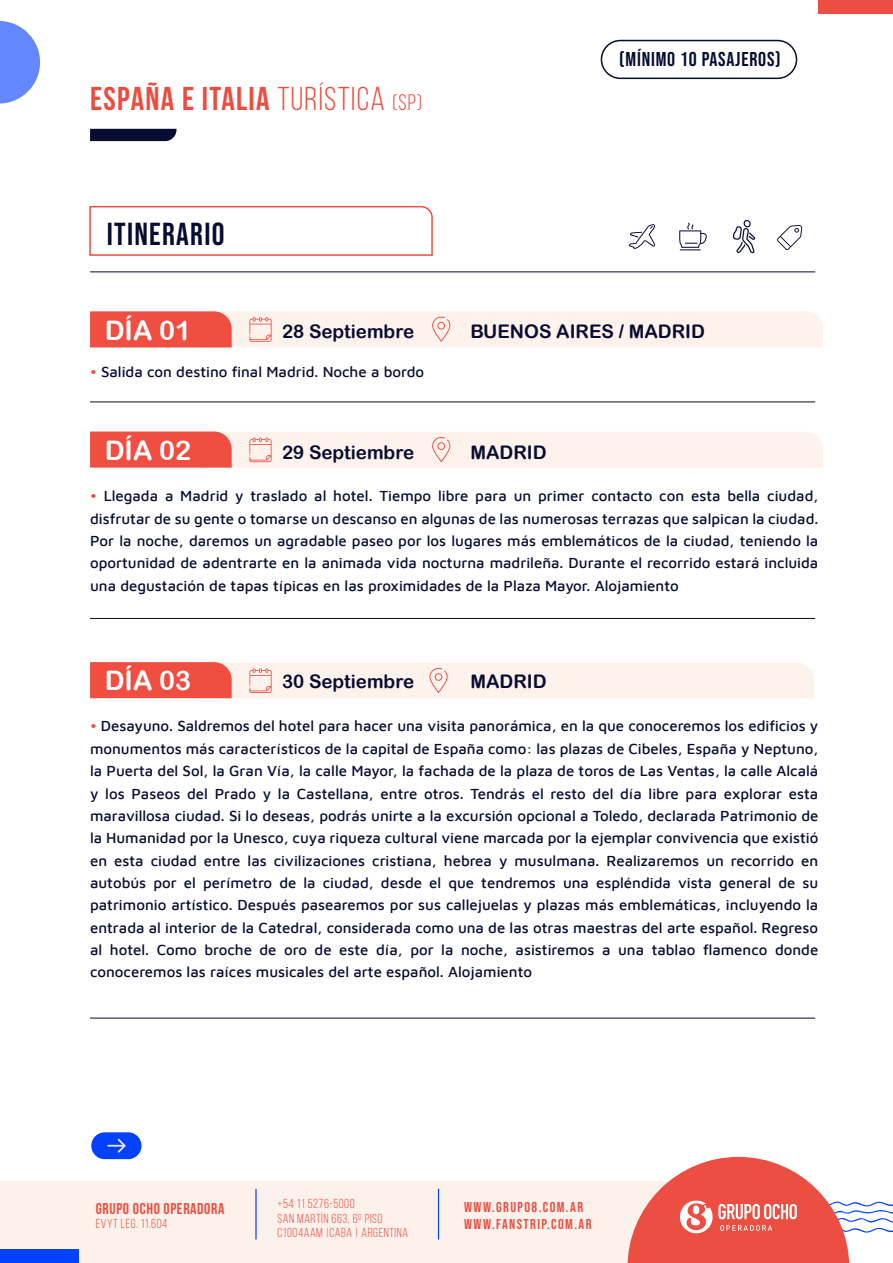
<style>
.page{position:relative;width:893px;height:1263px;background:#fff}
.page>*{position:absolute;margin:0;border:0;box-sizing:border-box;transform-origin:0 0}
.t1{font:700 33px "Bebas Neue";letter-spacing:.04em;color:#eb4e41}
.t2{font:31.8px "Bebas Neue";letter-spacing:.04em;color:#070c31}
.t3{font:27px "Arial Rounded MT Bold";color:#fff}
.t4{font:19.95px "Bebas Neue";letter-spacing:.04em;color:#070c31}
.t5{font:18.75px "Arial Rounded MT Bold";color:#070c31}
.t6{font:700 15.6px "Bebas Neue";letter-spacing:.04em;color:#ec4e41}
.t7{font:500 15px/22.4px "Maven Pro";color:#070c31;text-align:justify}
.t8{font:14.25px/17px "Bebas Neue";letter-spacing:.1em;color:#ec4e41}
.t9{font:13.05px/14.2px "Bebas Neue";letter-spacing:.04em;color:#ec4e41}
.s1{font-weight:400}
.s2{font-weight:400;font-size:22.5px}
.s3{color:#ef4e41}
</style>
<div class="page">
<hr style="left:90px;top:402px;width:725px;height:1px;background:#070c31">
<hr style="left:90px;top:272px;width:725px;height:1px;background:#070c31">
<hr style="left:90px;top:618px;width:725px;height:1px;background:#070c31">
<hr style="left:90px;top:1018px;width:725px;height:1px;background:#070c31">
<svg style="left:89px;top:206px;width:344px;height:50px"></svg>
<svg style="left:90px;top:311px;width:733px;height:36px;background:#fbd1ca"></svg>
<svg style="left:90px;top:662px;width:724px;height:36px;background:#fad1c9"></svg>
<svg style="left:629px;top:224px;width:26px;height:25px"></svg>
<svg style="left:679px;top:223px;width:28px;height:27px"></svg>
<svg style="left:733px;top:220px;width:22px;height:33px"></svg>
<svg style="left:777px;top:225px;width:25px;height:25px"></svg>
<svg style="left:90px;top:129px;width:86px;height:12px"></svg>
<div style="left:601px;top:40px;width:196px;height:39px;border:2px solid #070c31;border-radius:19px"></div>
<div style="left:91px;top:1132px;width:51px;height:27px;background:#0242ff;border-radius:13px"></div>
<svg style="left:108px;top:1138px;width:18px;height:15px"></svg>
<div style="left:0;top:1181px;width:712px;height:82px;background:#fdf1eb"></div>
<hr style="left:255px;top:1189px;width:2px;height:50px;background:#0242ff">
<hr style="left:438px;top:1189px;width:1px;height:50px;background:#0242ff">
<div style="left:0;top:1249px;width:78px;height:14px;background:#0242ff"></div>
<svg style="left:627px;top:1157px;width:266px;height:106px"></svg>
<svg style="left:0;top:21px;width:40px;height:83px"></svg>
<div style="left:818px;top:0;width:75px;height:13px;background:#ec4e41"></div>
<svg style="left:90px;top:431px;width:733px;height:37px;background:#fbd2cb"></svg>
<h1 class="t1" style="left:90px;top:80px;width:334px">ESPAÑA E ITALIA <span class="s1">TURÍSTICA</span> <span class="s2">(SP)</span></h1>
<h2 class="t2" style="left:107px;top:216px;width:119px">ITINERARIO</h2>
<h3 class="t3" style="left:105px;top:314px;width:88px">DÍA 01</h3>
<p class="t5" style="left:282px;top:320px;width:134px">28 Septiembre</p>
<p class="t7" style="left:90px;top:360px;width:336px"><span class="s3">•</span> Salida con destino final Madrid. Noche a bordo</p>
<h3 class="t4" style="left:619px;top:48px;width:163px">(MÍNIMO 10 PASAJEROS)</h3>
<p class="t5" style="left:470px;top:320px;width:236px">BUENOS AIRES / MADRID</p>
<h3 class="t3" style="left:105px;top:434px;width:88px">DÍA 02</h3>
<p class="t5" style="left:282px;top:441px;width:134px">29 Septiembre</p>
<p class="t5" style="left:470px;top:441px;width:78px">MADRID</p>
<p class="t7" style="left:90px;top:484px;width:730px"><span class="s3">•</span> Llegada a Madrid y traslado al hotel. Tiempo libre para un primer contacto con esta bella ciudad, disfrutar de su gente o tomarse un descanso en algunas de las numerosas terrazas que salpican la ciudad.<br>Por la noche, daremos un agradable paseo por los lugares más emblemáticos de la ciudad, teniendo la oportunidad de adentrarte en la animada vida nocturna madrileña. Durante el recorrido estará incluida una degustación de tapas típicas en las proximidades de la Plaza Mayor. Alojamiento</p>
<h3 class="t3" style="left:105px;top:665px;width:88px">DÍA 03</h3>
<p class="t5" style="left:282px;top:671px;width:134px">30 Septiembre</p>
<p class="t5" style="left:470px;top:671px;width:78px">MADRID</p>
<p class="t7" style="left:90px;top:714px;width:730px"><span class="s3">•</span> Desayuno. Saldremos del hotel para hacer una visita panorámica, en la que conoceremos los edificios y monumentos más característicos de la capital de España como: las plazas de Cibeles, España y Neptuno, la Puerta del Sol, la Gran Vía, la calle Mayor, la fachada de la plaza de toros de Las Ventas, la calle Alcalá y los Paseos del Prado y la Castellana, entre otros. Tendrás el resto del día libre para explorar esta maravillosa ciudad. Si lo deseas, podrás unirte a la excursión opcional a Toledo, declarada Patrimonio de la Humanidad por la Unesco, cuya riqueza cultural viene marcada por la ejemplar convivencia que existió en esta ciudad entre las civilizaciones cristiana, hebrea y musulmana. Realizaremos un recorrido en autobús por el perímetro de la ciudad, desde el que tendremos una espléndida vista general de su patrimonio artístico. Después pasearemos por sus callejuelas y plazas más emblemáticas, incluyendo la entrada al interior de la Catedral, considerada como una de las otras maestras del arte español. Regreso al hotel. Como broche de oro de este día, por la noche, asistiremos a una tablao flamenco donde conoceremos las raíces musicales del arte español. Alojamiento</p>
<p class="t9" style="left:278px;top:1196px;width:79px">+54 11 5276-5000</p>
<p class="t8" style="left:464px;top:1198px;width:129px">WWW.GRUPO8.COM.AR<br>WWW.FANSTRIP.COM.AR</p>
<p class="t6" style="left:96px;top:1200px;width:130px">GRUPO OCHO OPERADORA</p>
<p class="t9" style="left:96px;top:1216px;width:73px">EVYT LEG. 11.604</p>
<p class="t9" style="left:278px;top:1211px;width:132px">SAN MARTÍN 663, 6º PISO<br>C1004AAM |CABA | ARGENTINA</p>
</div>
